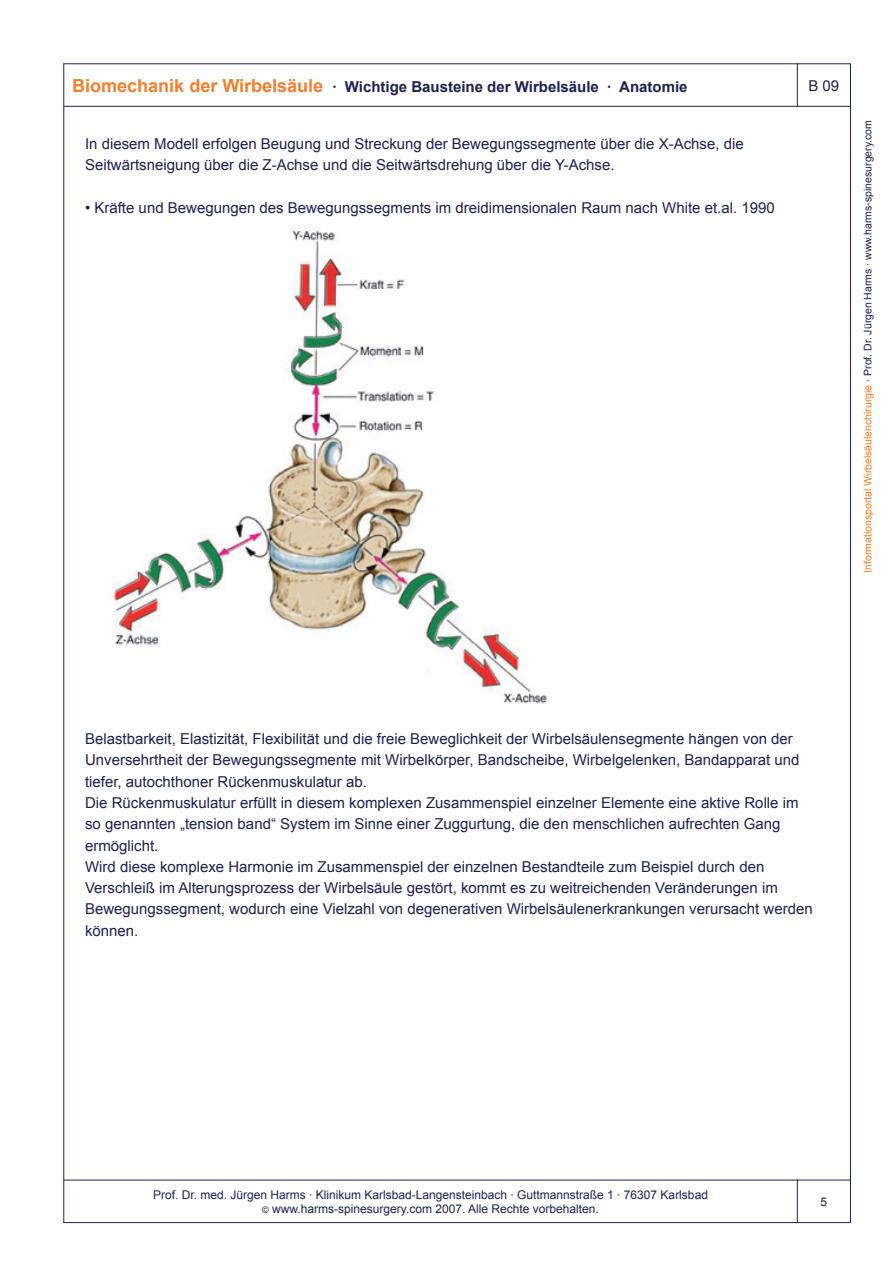
<style>
.page{position:relative;width:893px;height:1263px;background:#fff}
.page>*{position:absolute;margin:0;border:0;box-sizing:border-box;transform-origin:0 0}
.t1{font:15px/21.3px "Arial";color:#1c2152}
.t2{font:700 15px "Arial";color:#1c2152}
.t3{font:12px/14.4px "Arial";color:#1c2152;text-align:center}
.t4{font:10.5px "Arial";color:#1c2152}
.s1{font-size:18px;color:#f47e2b}
.s2{color:#f47e2b}
.s3{font-size:9px}
</style>
<div class="page">
<hr style="left:64px;top:106px;width:733px;height:1px;background:#1c2152">
<hr style="left:64px;top:63px;width:733px;height:1px;background:#1c2152">
<hr style="left:850px;top:107px;width:1px;height:1073px;background:#1c2152">
<svg style="left:796px;top:63px;width:55px;height:44px"></svg>
<hr style="left:64px;top:1222px;width:733px;height:1px;background:#1c2152">
<hr style="left:64px;top:1180px;width:733px;height:1px;background:#1c2152">
<hr style="left:63px;top:64px;width:1px;height:1158px;background:#1c2152">
<div style="left:797px;top:1180px;width:54px;height:43px;border:1px solid #1c2152"></div>
<img style="left:113px;top:228px;width:434px;height:476px">
<p class="t2" style="left:72px;top:76px;width:617px"><span class="s1">Biomechanik der Wirbelsäule</span> · Wichtige Bausteine der Wirbelsäule · Anatomie</p>
<p class="t1" style="left:808px;top:75px;width:32px">B 09</p>
<p class="t1" style="left:85px;top:133px;width:660px">In diesem Modell erfolgen Beugung und Streckung der Bewegungssegmente über die X-Achse, die<br>Seitwärtsneigung über die Z-Achse und die Seitwärtsdrehung über die Y-Achse.</p>
<p class="t1" style="left:85px;top:197px;width:691px">• Kräfte und Bewegungen des Bewegungssegments im dreidimensionalen Raum nach White et.al. 1990</p>
<p class="t4" style="left:861px;top:573px;width:454px;rotate:-90deg"><span class="s2">Informationsportal Wirbelsäulenchirurgie</span> · Prof. Dr. Jürgen Harms · www.harms-spinesurgery.com</p>
<p class="t1" style="left:85px;top:728px;width:729px">Belastbarkeit, Elastizität, Flexibilität und die freie Beweglichkeit der Wirbelsäulensegmente hängen von der Unversehrtheit der Bewegungssegmente mit Wirbelkörper, Bandscheibe, Wirbelgelenken, Bandapparat und tiefer, autochthoner Rückenmuskulatur ab.<br>Die Rückenmuskulatur erfüllt in diesem komplexen Zusammenspiel einzelner Elemente eine aktive Rolle im so genannten „tension band“ System im Sinne einer Zuggurtung, die den menschlichen aufrechten Gang ermöglicht.<br>Wird diese komplexe Harmonie im Zusammenspiel der einzelnen Bestandteile zum Beispiel durch den Verschleiß im Alterungsprozess der Wirbelsäule gestört, kommt es zu weitreichenden Veränderungen im Bewegungssegment, wodurch eine Vielzahl von degenerativen Wirbelsäulenerkrankungen verursacht werden können.</p>
<p class="t3" style="left:153px;top:1187px;width:556px">Prof. Dr. med. Jürgen Harms · Klinikum Karlsbad-Langensteinbach · Guttmannstraße 1 · 76307 Karlsbad <span class="s3">©</span> www.harms-spinesurgery.com 2007. Alle Rechte vorbehalten.</p>
</div>
